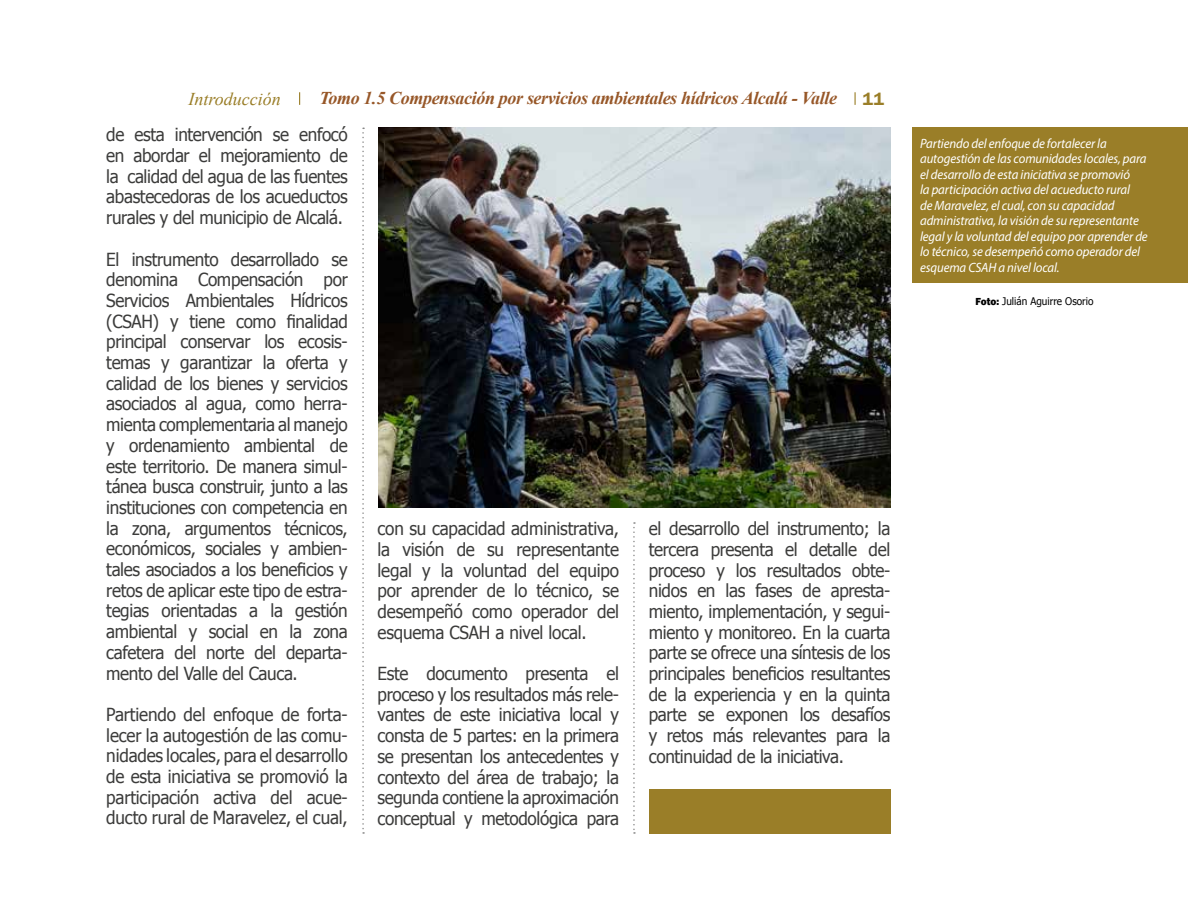
<style>
.page{position:relative;width:1188px;height:918px;background:#fff}
.page>*{position:absolute;margin:0;border:0;box-sizing:border-box;transform-origin:0 0}
.t1{font:18px/20.7px "Tahoma";letter-spacing:-.02em;color:#3c3c3b;text-align:justify;scale:.95 1}
.t2{font:italic 700 18px "Times New Roman";letter-spacing:-.02em;color:#975728}
.t3{font:italic 18px "Times New Roman";color:#9a7e28}
.t4{font:600 18px "Franklin Gothic";color:#9a7e28}
.t5{font:italic 13.5px/15.5px "Myriad Pro";letter-spacing:-.01em;color:#fff;scale:.95 1}
.t6{font:10.5px "Tahoma";color:#000;scale:.95 1}
.s1{font-family:"Franklin Gothic";font-weight:800}
</style>
<div class="page">
<svg style="left:855px;top:92px;width:1px;height:13px"></svg>
<svg style="left:299px;top:92px;width:1px;height:13px"></svg>
<svg style="left:362px;top:128px;width:2px;height:706px"></svg>
<svg style="left:633px;top:522px;width:2px;height:312px"></svg>
<div style="left:913px;top:127px;width:275px;height:155px;background:#9a7e28"></div>
<img style="left:378px;top:128px;width:513px;height:379px">
<div style="left:649px;top:790px;width:241px;height:44px;background:#9a7e28"></div>
<p class="t3" style="left:189px;top:86px;width:94px">Introducción</p>
<p class="t2" style="left:320px;top:86px;width:519px">Tomo 1.5 Compensación por servicios ambientales hídricos Alcalá - Valle</p>
<p class="t4" style="left:863px;top:88px;width:23px">11</p>
<p class="t1" style="left:106px;top:125px;width:256px">de esta intervención se enfocó en abordar el mejoramiento de la calidad del agua de las fuentes abastecedoras de los acueductos rurales y del municipio de Alcalá.</p>
<p class="t1" style="left:106px;top:250px;width:256px">El instrumento desarrollado se denomina Compensación por Servicios Ambientales Hídricos (CSAH) y tiene como finalidad principal conservar los ecosis&shy;temas y garantizar la oferta y calidad de los bienes y servicios asociados al agua, como herra&shy;mienta complementaria al manejo y ordenamiento ambiental de este territorio. De manera simul&shy;tánea busca construir, junto a las instituciones con competencia en la zona, argumentos técnicos, económicos, sociales y ambien&shy;tales asociados a los beneficios y retos de aplicar este tipo de estra&shy;tegias orientadas a la gestión ambiental y social en la zona cafetera del norte del departa&shy;mento del Valle del Cauca.</p>
<p class="t1" style="left:106px;top:705px;width:256px">Partiendo del enfoque de forta&shy;lecer la autogestión de las comu&shy;nidades locales, para el desarrollo de esta iniciativa se promovió la participación activa del acue&shy;ducto rural de Maravelez, el cual,</p>
<p class="t1" style="left:649px;top:519px;width:256px">el desarrollo del instrumento; la tercera presenta el detalle del proceso y los resultados obte&shy;nidos en las fases de apresta&shy;miento, implementación, y segui&shy;miento y monitoreo. En la cuarta parte se ofrece una síntesis de los principales beneficios resultantes de la experiencia y en la quinta parte se exponen los desafíos y retos más relevantes para la continuidad de la iniciativa.</p>
<p class="t1" style="left:378px;top:519px;width:256px">con su capacidad administrativa, la visión de su representante legal y la voluntad del equipo por aprender de lo técnico, se desempeñó como operador del esquema CSAH a nivel local.</p>
<p class="t1" style="left:378px;top:664px;width:256px">Este documento presenta el proceso y los resultados más rele&shy;vantes de este iniciativa local y consta de 5 partes: en la primera se presentan los antecedentes y contexto del área de trabajo; la segunda contiene la aproximación conceptual y metodológica para</p>
<p class="t5" style="left:920px;top:135px;width:241px">Partiendo del enfoque de fortalecer la autogestión de las comunidades locales, para el desarrollo de esta iniciativa se promovió<br>la participación activa del acueducto rural<br>de Maravelez, el cual, con su capacidad administrativa, la visión de su representante legal y la voluntad del equipo por aprender de lo técnico, se desempeñó como operador del esquema CSAH a nivel local.</p>
<p class="t6" style="left:976px;top:294px;width:126px"><span class="s1">Foto:</span> Julián Aguirre Osorio</p>
</div>
